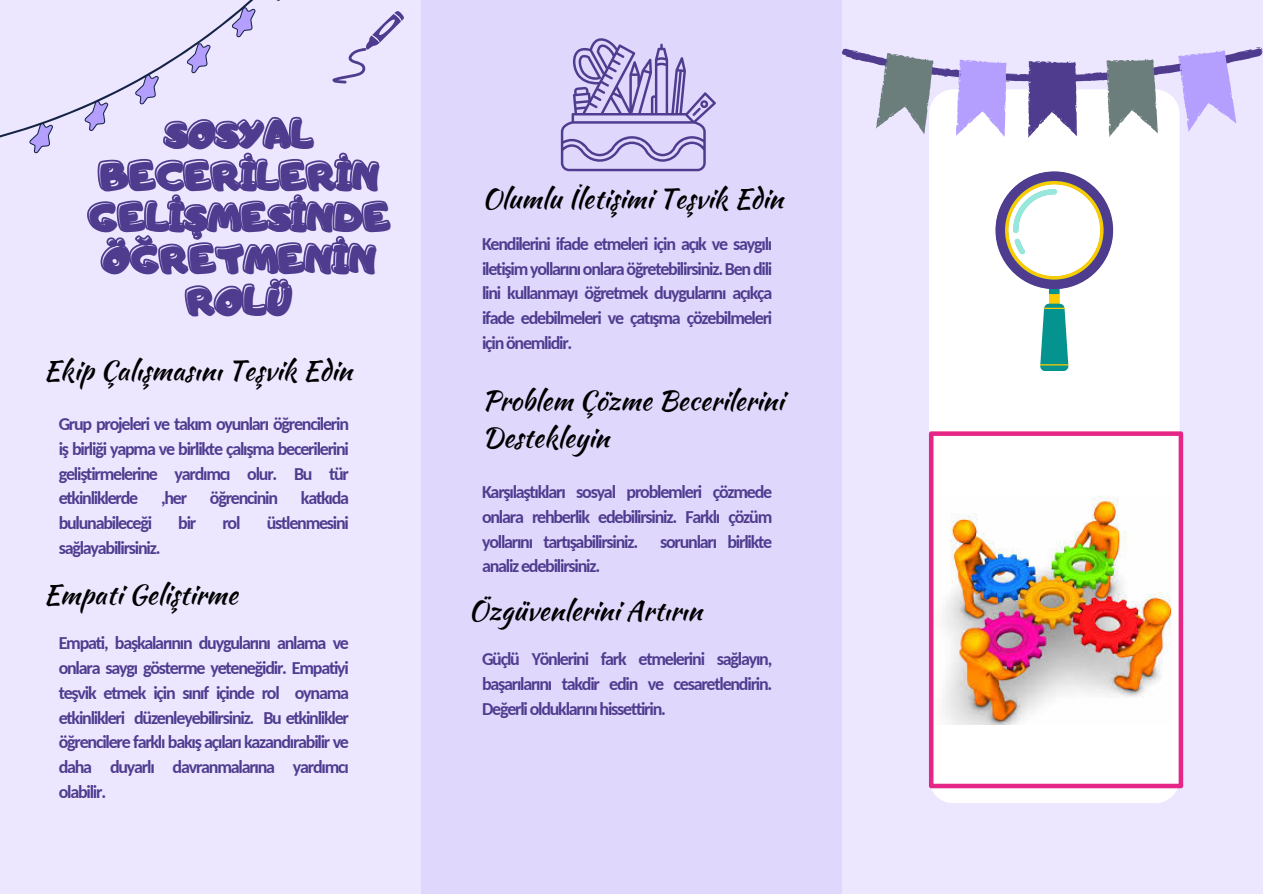
<style>
.page{position:relative;width:1263px;height:894px;background:#fff}
.page>*{position:absolute;margin:0;border:0;box-sizing:border-box;transform-origin:0 0}
.t1{font:37.35px/41.7px "CA Generated";color:#4f3c8f;text-align:center}
.t2{font:27px/37.2px "Kaushan Script";color:#000}
.t3{font:700 18px/24.8px "Carlito";letter-spacing:-.065em;color:#4f3c8f;text-align:justify}
</style>
<div class="page">
<div style="left:0;top:0;width:1263px;height:893px;background:#ece6ff"></div>
<div style="left:421px;top:0;width:421px;height:893px;background:#e0d7fd"></div>
<svg style="left:561px;top:38px;width:155px;height:133px"></svg>
<div style="left:929px;top:138px;width:251px;height:664px;background:#fff"></div>
<svg style="left:995px;top:171px;width:118px;height:199px;background:#d3d9da"></svg>
<svg style="left:842px;top:47px;width:421px;height:91px"></svg>
<svg style="left:0;top:0;width:280px;height:154px"></svg>
<svg style="left:332px;top:11px;width:72px;height:73px"></svg>
<img style="left:929px;top:431px;width:254px;height:357px">
<svg style="left:87px;top:116px;width:303px;height:200px"></svg>
<h1 class="t1" style="left:90px;top:114px;width:303px">SOSYAL<br>BECERİLERİN<br>GELİŞMESİNDE<br>ÖĞRETMENİN<br>ROLÜ</h1>
<h2 class="t2" style="left:43px;top:352px;width:310px">Ekip Çalışmasını Teşvik Edin</h2>
<p class="t3" style="left:59px;top:411px;width:292px">Grup projeleri ve takım oyunları öğrencilerin iş birliği yapma ve birlikte çalışma becerilerini geliştirmelerine yardımcı olur. Bu tür etkinliklerde</p>
<p class="t3" style="left:161px;top:485px;width:28px">,her</p>
<p class="t3" style="left:210px;top:485px;width:70px">öğrencinin</p>
<p class="t3" style="left:301px;top:485px;width:50px">katkıda</p>
<p class="t3" style="left:59px;top:510px;width:95px">bulunabileceği</p>
<p class="t3" style="left:178px;top:510px;width:20px">bir</p>
<p class="t3" style="left:222px;top:510px;width:20px">rol</p>
<p class="t3" style="left:267px;top:510px;width:84px">üstlenmesini</p>
<p class="t3" style="left:59px;top:534px;width:103px">sağlayabilirsiniz.</p>
<h2 class="t2" style="left:43px;top:575px;width:196px">Empati Geliştirme</h2>
<p class="t3" style="left:59px;top:630px;width:292px">Empati, başkalarının duygularını anlama ve onlara saygı gösterme yeteneğidir. Empatiyi teşvik etmek için sınıf içinde rol oynama etkinlikleri düzenleyebilirsiniz. Bu etkinlikler öğrencilere farklı bakış açıları kazandırabilir ve daha duyarlı davranmalarına yardımcı olabilir.</p>
<h2 class="t2" style="left:482px;top:180px;width:303px">Olumlu İletişimi Teşvik Edin</h2>
<p class="t3" style="left:482px;top:231px;width:292px">Kendilerini ifade etmeleri için açık ve saygılı iletişim yollarını onlara öğretebilirsiniz. Ben dili lini kullanmayı öğretmek duygularını açıkça ifade edebilmeleri ve çatışma çözebilmeleri için önemlidir.</p>
<h2 class="t2" style="left:482px;top:381px;width:303px">Problem Çözme Becerilerini<br>Destekleyin</h2>
<p class="t3" style="left:482px;top:478px;width:292px">Karşılaştıkları sosyal problemleri çözmede onlara rehberlik edebilirsiniz. Farklı çözüm yollarını tartışabilirsiniz. sorunları birlikte analiz edebilirsiniz.</p>
<h2 class="t2" style="left:469px;top:591px;width:235px">Özgüvenlerini Artırın</h2>
<p class="t3" style="left:482px;top:645px;width:292px">Güçlü Yönlerini fark etmelerini sağlayın, başarılarını takdir edin ve cesaretlendirin.<br>Değerli olduklarını hissettirin.</p>
</div>
